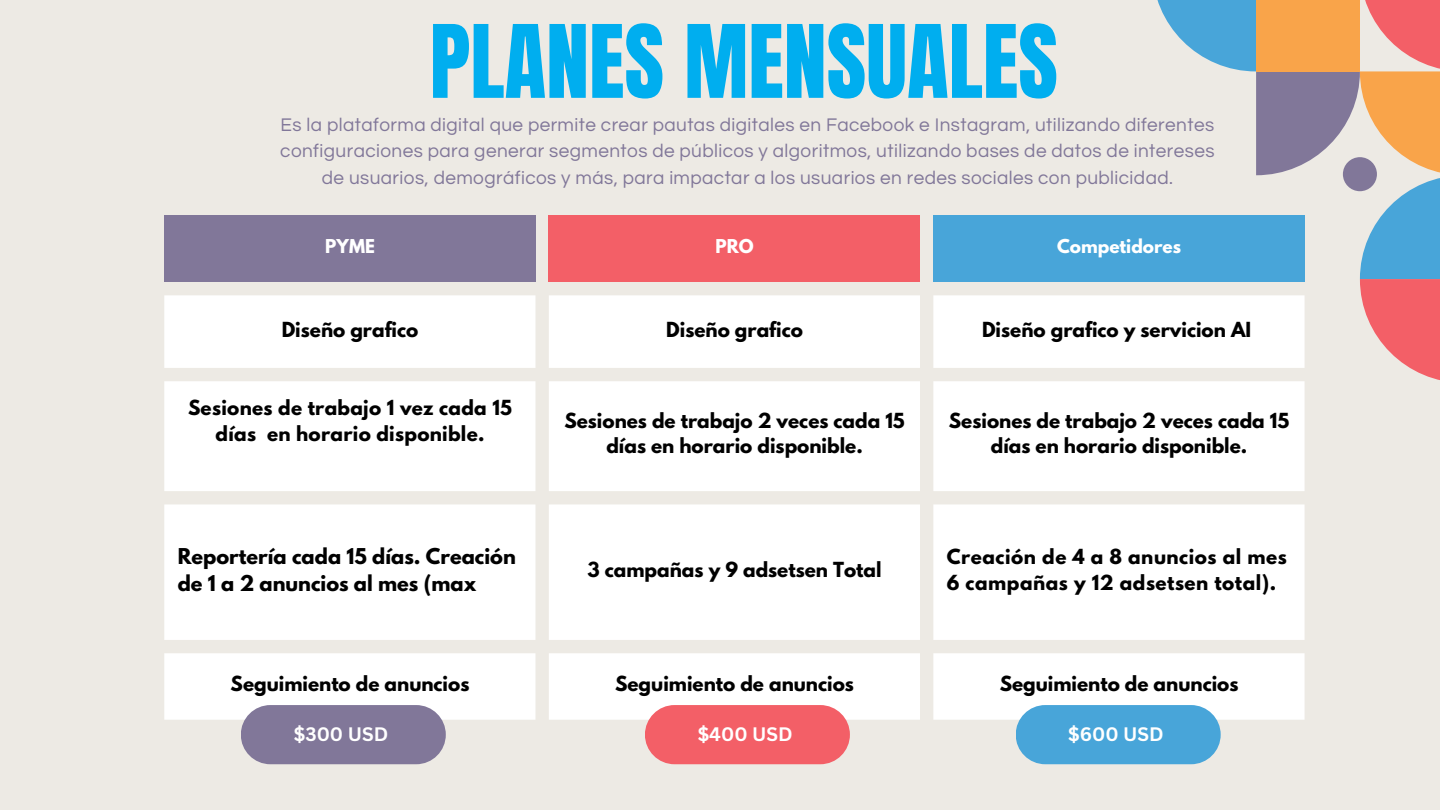
<style>
.page{position:relative;width:1440px;height:810px;background:#edeae4}
.page>*{position:absolute;margin:0;border:0;box-sizing:border-box;transform-origin:0 0}
.t1{font:86px "Anton";color:#00aeef}
.t2{font:700 19.3px/27px "League Spartan";color:#000}
.t3{font:19px/26.2px "Questrial";letter-spacing:.02em;color:#817799;text-align:center}
.t4{font:700 19px "Canva Sans";color:#fff}
.t5{font:700 18.4px/25.6px "League Spartan";color:#000;text-align:center}
.t6{font:700 18.4px/25.6px "League Spartan";letter-spacing:.03em;color:#000}
.t7{font:700 16.9px "League Spartan";color:#fff}
</style>
<div class="page">
<div style="left:164px;top:216px;width:371px;height:66px;background:#817799"></div>
<div style="left:549px;top:216px;width:371px;height:66px;background:#f35f67"></div>
<div style="left:933px;top:216px;width:372px;height:66px;background:#48a5d9"></div>
<svg style="left:164px;top:295px;width:1141px;height:425px;background:#fcfcfb"></svg>
<svg style="left:1152px;top:0;width:288px;height:383px"></svg>
<div style="left:1343px;top:157px;width:34px;height:34px;background:#817799;border-radius:50%"></div>
<div style="left:241px;top:705px;width:205px;height:59px;background:#817799;border-radius:30px"></div>
<div style="left:645px;top:705px;width:205px;height:59px;background:#f35f67;border-radius:30px"></div>
<div style="left:1016px;top:705px;width:205px;height:59px;background:#48a5d9;border-radius:30px"></div>
<p class="t1" style="left:430px;top:0;width:630px">PLANES MENSUALES</p>
<p class="t3" style="left:280px;top:112px;width:936px">Es la plataforma digital que permite crear pautas digitales en Facebook e Instagram, utilizando diferentes configuraciones para generar segmentos de públicos y algoritmos, utilizando bases de datos de intereses de usuarios, demográficos y más, para impactar a los usuarios en redes sociales con publicidad.</p>
<p class="t7" style="left:325px;top:238px;width:51px">PYME</p>
<h1 class="t7" style="left:715px;top:238px;width:40px">PRO</h1>
<p class="t7" style="left:1057px;top:238px;width:125px">Competidores</p>
<p class="t5" style="left:282px;top:319px;width:138px">Diseño grafico</p>
<p class="t5" style="left:666px;top:319px;width:138px">Diseño grafico</p>
<p class="t5" style="left:982px;top:319px;width:271px">Diseño grafico y servicion AI</p>
<p class="t5" style="left:188px;top:398px;width:326px">Sesiones de trabajo 1 vez cada 15 días en horario disponible.</p>
<p class="t2" style="left:178px;top:545px;width:340px">Reportería cada 15 días. Creación de 1 a 2 anuncios al mes (max</p>
<p class="t5" style="left:564px;top:410px;width:342px">Sesiones de trabajo 2 veces cada 15 días en horario disponible.</p>
<p class="t5" style="left:949px;top:410px;width:342px">Sesiones de trabajo 2 veces cada 15 días en horario disponible.</p>
<p class="t5" style="left:588px;top:559px;width:295px">3 campañas y 9 adsetsen Total</p>
<p class="t6" style="left:947px;top:546px;width:341px">Creación de 4 a 8 anuncios al mes<br>6 campañas y 12 adsetsen total).</p>
<p class="t5" style="left:231px;top:673px;width:240px">Seguimiento de anuncios</p>
<p class="t5" style="left:615px;top:673px;width:240px">Seguimiento de anuncios</p>
<p class="t5" style="left:1000px;top:673px;width:240px">Seguimiento de anuncios</p>
<p class="t4" style="left:294px;top:721px;width:96px">$300 USD</p>
<h2 class="t4" style="left:698px;top:721px;width:96px">$400 USD</h2>
<h2 class="t4" style="left:1068px;top:721px;width:97px">$600 USD</h2>
</div>
